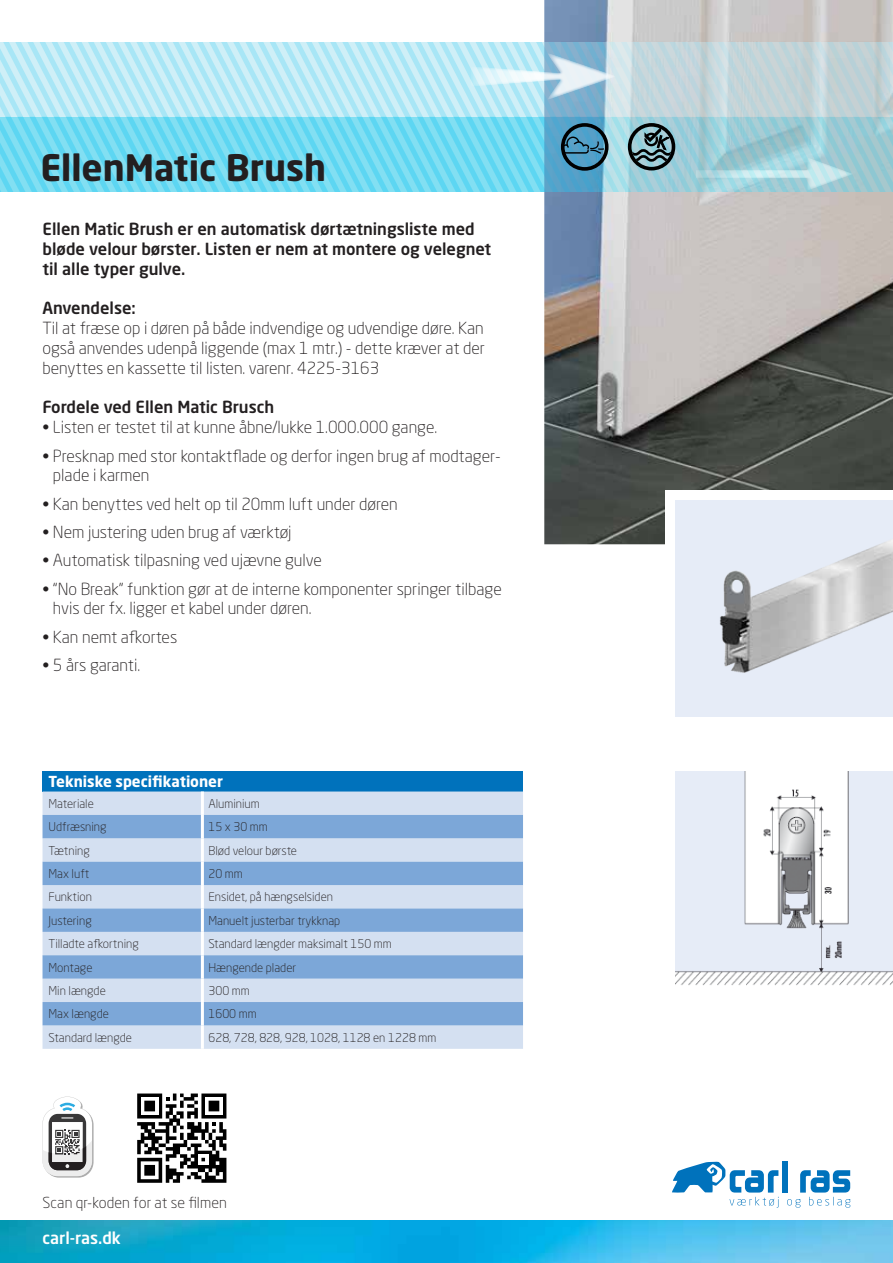
<style>
.page{position:relative;width:893px;height:1263px;background:#fff}
.page>*{position:absolute;margin:0;border:0;box-sizing:border-box;transform-origin:0 0}
.t1{font:700 36px "Neo Sans Std";color:#231f20}
.t2{font:300 16.5px/19.8px "Neo Sans Std";color:#231f20}
.t3{font:500 16.5px/19.8px "Neo Sans Std";color:#231f20}
.t4{font:500 16.5px "Neo Sans Std";color:#fff}
.t5{font:300 15px "Neo Sans Std";letter-spacing:.01em;color:#231f20}
.t6{font:700 15px "Neo Sans Std";letter-spacing:-.005em;color:#fff}
.t7{font:300 12px "Neo Sans Std";color:#231f20}
</style>
<div class="page">
<img style="left:0;top:1220px;width:893px;height:43px">
<img style="left:544px;top:0;width:349px;height:544px">
<div style="left:666px;top:490px;width:227px;height:235px;background:#fff"></div>
<svg style="left:43px;top:1096px;width:51px;height:81px"></svg>
<svg style="left:0;top:43px;width:893px;height:148px;background:#9cd8e7"></svg>
<img style="left:675px;top:500px;width:218px;height:216px">
<img style="left:675px;top:771px;width:218px;height:215px">
<svg style="left:226px;top:1093px;width:1px;height:90px"></svg>
<svg style="left:137px;top:1093px;width:89px;height:90px"></svg>
<div style="left:43px;top:771px;width:480px;height:20px;background:#0072bc"></div>
<div style="left:43px;top:791px;width:480px;height:258px;background:#d4e0f1"></div>
<svg style="left:43px;top:815px;width:480px;height:210px;background:#a3c0e3"></svg>
<hr style="left:201px;top:791px;width:3px;height:24px;background:#fff">
<hr style="left:201px;top:815px;width:3px;height:23px;background:#fff">
<hr style="left:201px;top:838px;width:3px;height:24px;background:#fff">
<hr style="left:201px;top:862px;width:3px;height:23px;background:#fff">
<hr style="left:201px;top:885px;width:3px;height:23px;background:#fff">
<hr style="left:201px;top:908px;width:3px;height:24px;background:#fff">
<hr style="left:201px;top:932px;width:3px;height:23px;background:#fff">
<hr style="left:201px;top:955px;width:3px;height:24px;background:#fff">
<hr style="left:201px;top:979px;width:3px;height:23px;background:#fff">
<hr style="left:201px;top:1002px;width:3px;height:23px;background:#fff">
<hr style="left:201px;top:1025px;width:3px;height:24px;background:#fff">
<svg style="left:672px;top:1161px;width:178px;height:47px"></svg>
<p class="t1" style="left:40px;top:144px;width:287px">EllenMatic Brush</p>
<p class="t3" style="left:43px;top:219px;width:450px">Ellen Matic Brush er en automatisk dørtætningsliste med bløde velour børster. Listen er nem at montere og velegnet til alle typer gulve.</p>
<p class="t3" style="left:43px;top:298px;width:95px">Anvendelse:</p>
<p class="t2" style="left:43px;top:318px;width:444px;text-align:justify">Til at fræse op i døren på både indvendige og udvendige døre. Kan også anvendes udenpå liggende (max 1 mtr.) - dette kræver at der benyttes en kassette til listen. varenr. 4225-3163</p>
<p class="t3" style="left:43px;top:397px;width:233px">Fordele ved Ellen Matic Brusch</p>
<p class="t2" style="left:43px;top:417px;width:396px">• Listen er testet til at kunne åbne/lukke 1.000.000 gange.</p>
<p class="t2" style="left:53px;top:445px;width:449px;text-indent:-10px">• Presknap med stor kontaktflade og derfor ingen brug af modtager&shy;plade i karmen</p>
<p class="t2" style="left:43px;top:494px;width:357px">• Kan benyttes ved helt op til 20mm luft under døren</p>
<p class="t2" style="left:43px;top:522px;width:251px">• Nem justering uden brug af værktøj</p>
<p class="t2" style="left:43px;top:550px;width:281px">• Automatisk tilpasning ved ujævne gulve</p>
<p class="t2" style="left:53px;top:578px;width:450px;text-indent:-10px">• “No Break” funktion gør at de interne komponenter springer tilbage hvis der fx. ligger et kabel under døren.</p>
<p class="t2" style="left:43px;top:627px;width:136px">• Kan nemt afkortes</p>
<p class="t2" style="left:43px;top:655px;width:99px">• 5 års garanti.</p>
<p class="t6" style="left:49px;top:772px;width:176px">Tekniske specifikationer</p>
<p class="t7" style="left:49px;top:796px;width:47px">Materiale</p>
<p class="t7" style="left:208px;top:796px;width:53px">Aluminium</p>
<p class="t7" style="left:49px;top:820px;width:60px">Udfræsning</p>
<p class="t7" style="left:208px;top:820px;width:61px">15 x 30 mm</p>
<p class="t7" style="left:49px;top:843px;width:43px">Tætning</p>
<p class="t7" style="left:208px;top:843px;width:90px">Blød velour børste</p>
<p class="t7" style="left:49px;top:866px;width:42px">Max luft</p>
<p class="t7" style="left:208px;top:866px;width:36px">20 mm</p>
<p class="t7" style="left:49px;top:890px;width:45px">Funktion</p>
<p class="t7" style="left:208px;top:890px;width:126px">Ensidet, på hængselsiden</p>
<p class="t7" style="left:49px;top:913px;width:45px">Justering</p>
<p class="t7" style="left:208px;top:913px;width:133px">Manuelt justerbar trykknap</p>
<p class="t7" style="left:49px;top:936px;width:92px">Tilladte afkortning</p>
<p class="t7" style="left:208px;top:936px;width:185px">Standard længder maksimalt 150 mm</p>
<p class="t7" style="left:49px;top:960px;width:45px">Montage</p>
<p class="t7" style="left:208px;top:960px;width:89px">Hængende plader</p>
<p class="t7" style="left:49px;top:983px;width:59px">Min længde</p>
<p class="t7" style="left:208px;top:983px;width:43px">300 mm</p>
<p class="t7" style="left:49px;top:1007px;width:62px">Max længde</p>
<p class="t7" style="left:208px;top:1007px;width:50px">1600 mm</p>
<p class="t7" style="left:49px;top:1030px;width:85px">Standard længde</p>
<p class="t7" style="left:208px;top:1030px;width:230px">628, 728, 828, 928, 1028, 1128 en 1228 mm</p>
<p class="t5" style="left:43px;top:1193px;width:186px">Scan qr-koden for at se filmen</p>
<p class="t4" style="left:43px;top:1227px;width:80px">carl-ras.dk</p>
</div>
